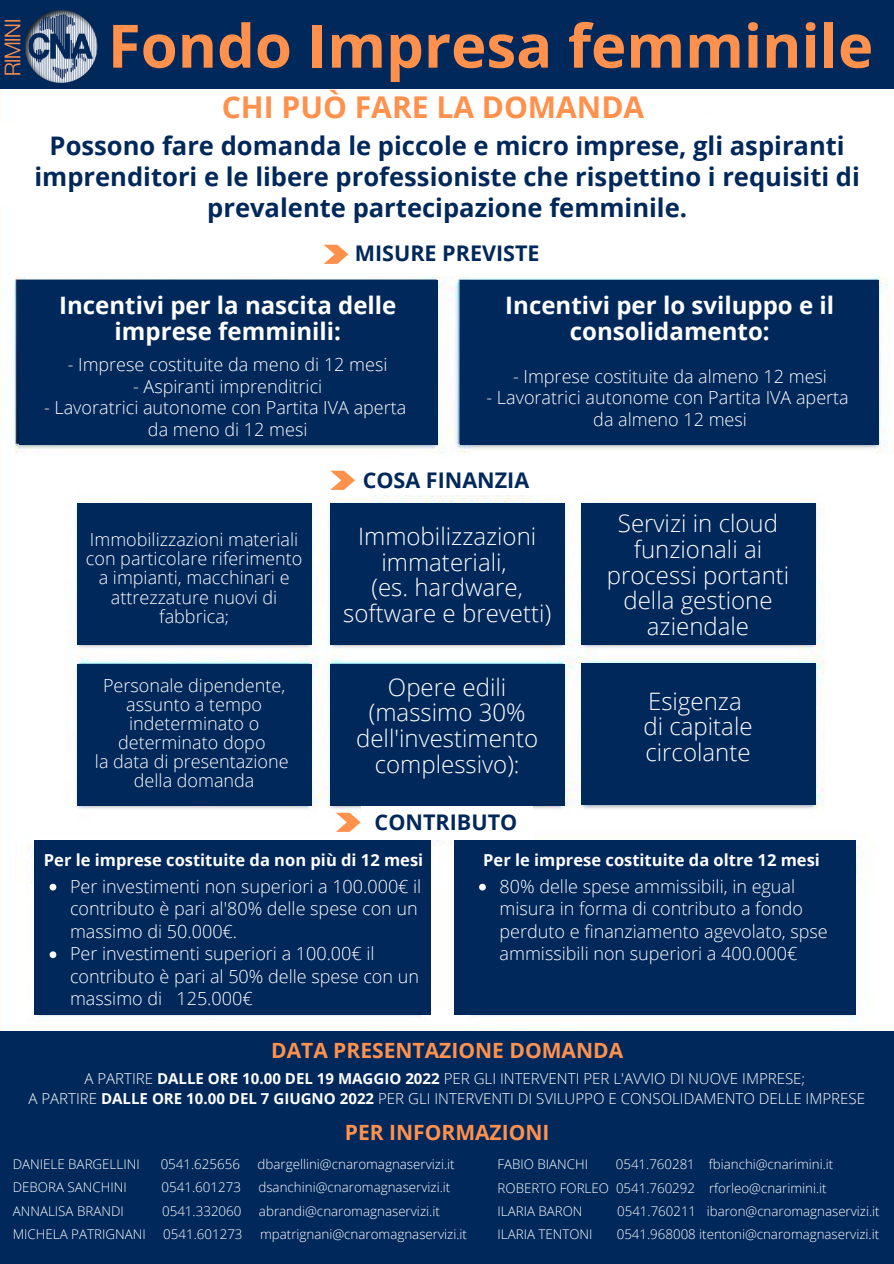
<style>
.page{position:relative;width:894px;height:1264px;background:#fff}
.page>*{position:absolute;margin:0;border:0;box-sizing:border-box;transform-origin:0 0}
.t1{font:700 59.85px "Open Sans";color:#ff914d}
.t2{font:700 30px "Open Sans";color:#ff914d}
.t3{font:700 25.5px/30.6px "Open Sans";color:#00285b;text-align:center}
.t4{font:300 24px/26px "Open Sans";color:#fff;text-align:center}
.t5{font:700 24px/26px "Open Sans";color:#fff;text-align:center}
.t6{font:21.9px "Neue Montreal";letter-spacing:-.015em;color:#ff914d}
.t7{font:700 21.6px "Open Sans";color:#00285b}
.t8{font:700 21px "Open Sans";color:#ff914d}
.t9{font:300 18px/22.5px "Open Sans";color:#fff}
.t10{font:700 16.5px "Open Sans";color:#fff}
.t11{font:300 15px "Open Sans";color:#fff}
.t12{font:300 13.35px "Open Sans";color:#fff}
.s1{font-weight:700}
</style>
<div class="page">
<img style="left:13px;top:244px;width:880px;height:774px">
<div style="left:0;top:1031px;width:893px;height:232px;background:#00285b"></div>
<div style="left:34px;top:840px;width:397px;height:174px;background:#00285b"></div>
<svg style="left:50px;top:883px;width:6px;height:7px"></svg>
<svg style="left:50px;top:951px;width:6px;height:7px"></svg>
<div style="left:454px;top:840px;width:401px;height:174px;background:#00285b"></div>
<svg style="left:479px;top:883px;width:6px;height:7px"></svg>
<div style="left:361px;top:805px;width:171px;height:35px;background:#fff"></div>
<div style="left:581px;top:663px;width:234px;height:142px;background:#00285b"></div>
<div style="left:330px;top:664px;width:234px;height:142px;background:#00285b"></div>
<div style="left:77px;top:664px;width:234px;height:142px;background:#00285b"></div>
<div style="left:581px;top:503px;width:234px;height:142px;background:#00285b"></div>
<div style="left:330px;top:503px;width:234px;height:142px;background:#00285b"></div>
<div style="left:77px;top:503px;width:234px;height:142px;background:#00285b"></div>
<div style="left:330px;top:460px;width:234px;height:35px;background:#fff"></div>
<div style="left:461px;top:280px;width:417px;height:165px;background:#00285b"></div>
<div style="left:19px;top:280px;width:418px;height:165px;background:#00285b"></div>
<div style="left:330px;top:221px;width:234px;height:47px;background:#fff"></div>
<div style="left:0;top:0;width:893px;height:89px;background:#00285b"></div>
<img style="left:25px;top:10px;width:73px;height:73px">
<svg style="left:336px;top:812px;width:24px;height:19px"></svg>
<svg style="left:323px;top:245px;width:25px;height:19px"></svg>
<svg style="left:330px;top:471px;width:25px;height:19px"></svg>
<p class="t6" style="left:-1px;top:76px;width:59px;rotate:-90deg">RIMINI</p>
<p class="t1" style="left:108px;top:4px;width:766px">Fondo Impresa femminile</p>
<p class="t2" style="left:222px;top:86px;width:424px">CHI PUÒ FARE LA DOMANDA</p>
<p class="t3" style="left:34px;top:130px;width:826px">Possono fare domanda le piccole e micro imprese, gli aspiranti imprenditori e le libere professioniste che rispettino i requisiti di prevalente partecipazione femminile.</p>
<p class="t7" style="left:354px;top:238px;width:186px">MISURE PREVISTE</p>
<p class="t5" style="left:59px;top:292px;width:338px">Incentivi per la nascita delle imprese femminili:</p>
<p class="t9" style="left:68px;top:353px;width:321px">- Imprese costituite da meno di 12 mesi</p>
<p class="t9" style="left:133px;top:374px;width:191px">- Aspiranti imprenditrici</p>
<p class="t9" style="left:44px;top:396px;width:364px">- Lavoratrici autonome con Partita IVA aperta</p>
<p class="t9" style="left:148px;top:417px;width:161px">da meno di 12 mesi</p>
<p class="t5" style="left:505px;top:292px;width:330px">Incentivi per lo sviluppo e il consolidamento:</p>
<p class="t9" style="left:513px;top:364px;width:315px">- Imprese costituite da almeno 12 mesi</p>
<p class="t9" style="left:486px;top:386px;width:364px">- Lavoratrici autonome con Partita IVA aperta</p>
<p class="t9" style="left:593px;top:407px;width:155px">da almeno 12 mesi</p>
<p class="t9" style="left:86px;top:529px;width:218px;line-height:19.2px;text-align:center">Immobilizzazioni materiali con particolare riferimento a impianti, macchinari e attrezzature nuovi di fabbrica;</p>
<p class="t7" style="left:362px;top:465px;width:168px">COSA FINANZIA</p>
<p class="t4" style="left:358px;top:522px;width:180px">Immobilizzazioni immateriali,</p>
<p class="t4" style="left:343px;top:574px;width:209px">(es. hardware, software e brevetti)</p>
<p class="t4" style="left:606px;top:509px;width:184px">Servizi in cloud funzionali ai processi portanti della gestione aziendale</p>
<p class="t9" style="left:103px;top:675px;width:184px;line-height:19.2px;text-align:center">Personale dipendente, assunto a tempo indeterminato o determinato dopo</p>
<p class="t9" style="left:95px;top:750px;width:195px">la data di presentazione</p>
<p class="t9" style="left:134px;top:769px;width:122px">della domanda</p>
<p class="t4" style="left:356px;top:673px;width:184px">Opere edili (massimo 30% dell'investimento complessivo):</p>
<p class="t7" style="left:374px;top:807px;width:144px">CONTRIBUTO</p>
<p class="t4" style="left:648px;top:687px;width:95px">Esigenza</p>
<p class="t4" style="left:643px;top:713px;width:111px;text-align:left">di capitale circolante</p>
<p class="t10" style="left:44px;top:848px;width:381px">Per le imprese costituite da non più di 12 mesi</p>
<p class="t9" style="left:70px;top:874px;width:352px">Per investimenti non superiori a 100.000€ il contributo è pari al'80% delle spese con un massimo di 50.000€.</p>
<p class="t9" style="left:70px;top:942px;width:350px">Per investimenti superiori a 100.00€ il contributo è pari al 50% delle spese con un massimo di 125.000€</p>
<p class="t10" style="left:483px;top:848px;width:338px">Per le imprese costituite da oltre 12 mesi</p>
<p class="t9" style="left:499px;top:874px;width:330px">80% delle spese ammissibili, in egual misura in forma di contributo a fondo perduto e finanziamento agevolato, spse ammissibili non superiori a 400.000€</p>
<p class="t8" style="left:271px;top:1035px;width:353px">DATA PRESENTAZIONE DOMANDA</p>
<p class="t11" style="left:84px;top:1068px;width:722px">A PARTIRE <span class="s1">DALLE ORE 10.00 DEL 19 MAGGIO 2022</span> PER GLI INTERVENTI PER L'AVVIO DI NUOVE IMPRESE;</p>
<p class="t11" style="left:28px;top:1088px;width:837px">A PARTIRE <span class="s1">DALLE ORE 10.00 DEL 7 GIUGNO 2022</span> PER GLI INTERVENTI DI SVILUPPO E CONSOLIDAMENTO DELLE IMPRESE</p>
<p class="t8" style="left:345px;top:1117px;width:206px">PER INFORMAZIONI</p>
<p class="t12" style="left:13px;top:1154px;width:128px">DANIELE BARGELLINI</p>
<p class="t12" style="left:161px;top:1154px;width:81px">0541.625656</p>
<p class="t12" style="left:257px;top:1154px;width:198px">dbargellini@cnaromagnaservizi.it</p>
<p class="t12" style="left:13px;top:1178px;width:115px">DEBORA SANCHINI</p>
<p class="t12" style="left:161px;top:1178px;width:81px">0541.601273</p>
<p class="t12" style="left:258px;top:1178px;width:193px">dsanchini@cnaromagnaservizi.it</p>
<p class="t12" style="left:13px;top:1201px;width:112px">ANNALISA BRANDI</p>
<p class="t12" style="left:162px;top:1201px;width:81px">0541.332060</p>
<p class="t12" style="left:259px;top:1201px;width:182px">abrandi@cnaromagnaservizi.it</p>
<p class="t12" style="left:13px;top:1224px;width:134px">MICHELA PATRIGNANI</p>
<p class="t12" style="left:163px;top:1224px;width:81px">0541.601273</p>
<p class="t12" style="left:260px;top:1224px;width:208px">mpatrignani@cnaromagnaservizi.it</p>
<p class="t12" style="left:497px;top:1155px;width:92px">FABIO BIANCHI</p>
<p class="t12" style="left:615px;top:1155px;width:219px">0541.760281 fbianchi@cnarimini.it</p>
<p class="t12" style="left:497px;top:1178px;width:330px">ROBERTO FORLEO 0541.760292 rforleo@cnarimini.it</p>
<p class="t12" style="left:497px;top:1201px;width:86px">ILARIA BARON</p>
<p class="t12" style="left:617px;top:1201px;width:264px">0541.760211 ibaron@cnaromagnaservizi.it</p>
<p class="t12" style="left:497px;top:1224px;width:96px">ILARIA TENTONI</p>
<p class="t12" style="left:616px;top:1224px;width:264px">0541.968008 itentoni@cnaromagnaservizi.it</p>
</div>
